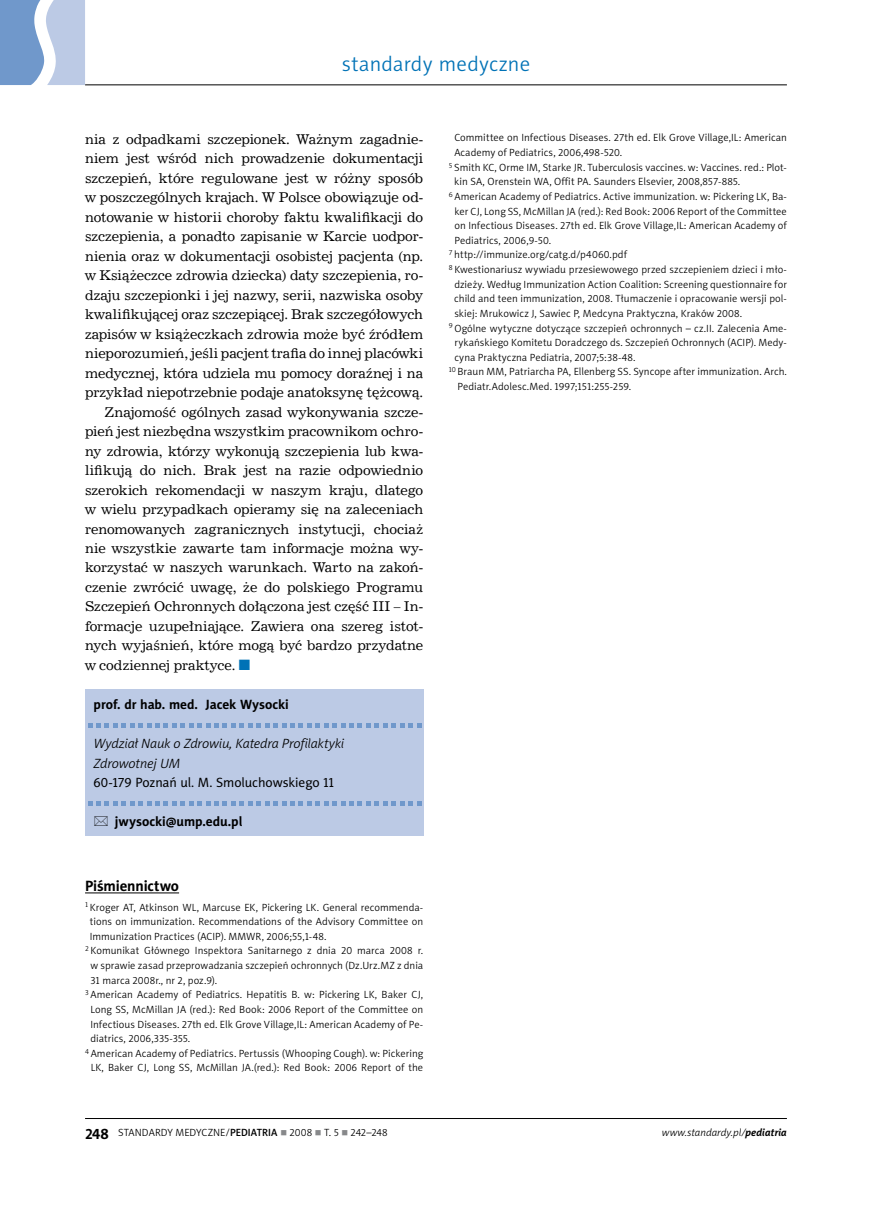
<style>
.page{position:relative;width:872px;height:1212px;background:#fff}
.page>*{position:absolute;margin:0;border:0;box-sizing:border-box;transform-origin:0 0}
.t1{font:21px "Naomi Sans EFN Light";letter-spacing:.005em;color:#0072b6}
.t2{font:700 15px "Naomi Sans EFN";letter-spacing:-.01em;color:#000}
.t3{font:13.5px "News 702 EU";color:#000}
.t4{font:italic 13.5px/19.5px "Naomi Sans EFN Light";letter-spacing:-.005em;color:#000}
.t5{font:700 13.5px "Naomi Sans EFN";color:#000}
.t6{font:13.5px "Naomi Sans EFN";letter-spacing:-.01em;color:#000}
.t7{font:10.5px "Naomi Sans EFN Light";letter-spacing:.005em;color:#000}
.t8{font:italic 10.5px "Naomi Sans EFN Light";letter-spacing:.005em;color:#000}
.s1{color:#0072b6}
.s2{font-family:"Naomi Sans EFN";font-weight:700}
.s3{font-family:"Naomi Sans EFN Medium"}
.s4{color:#87888a}
</style>
<div class="page">
<hr style="left:85px;top:1118px;width:702px;height:1px;background:#000">
<hr style="left:85px;top:85px;width:702px;height:1px;background:#000">
<svg style="left:0;top:0;width:85px;height:85px;background:#a3bbdc"></svg>
<hr style="left:85px;top:892px;width:94px;height:1px;background:#000">
<div style="left:85px;top:690px;width:338px;height:146px;background:#bccae5"></div>
<svg style="left:88px;top:724px;width:333px;height:4px"></svg>
<svg style="left:88px;top:802px;width:333px;height:4px"></svg>
<h1 class="t1" style="left:342px;top:52px;width:190px">standardy medyczne</h1>
<p class="t3" style="left:85px;top:130px;width:340px">nia z odpadkami szczepionek. Ważnym zagadnie-</p>
<p class="t3" style="left:85px;top:150px;width:340px">niem jest wśród nich prowadzenie dokumentacji</p>
<p class="t3" style="left:85px;top:169px;width:339px">szczepień, które regulowane jest w różny sposób</p>
<p class="t3" style="left:85px;top:189px;width:340px">w poszczególnych krajach. W Polsce obowiązuje od-</p>
<p class="t3" style="left:85px;top:208px;width:340px">notowanie w historii choroby faktu kwalifikacji do</p>
<p class="t3" style="left:85px;top:228px;width:340px">szczepienia, a ponadto zapisanie w Karcie uodpor-</p>
<p class="t3" style="left:85px;top:247px;width:340px">nienia oraz w dokumentacji osobistej pacjenta (np.</p>
<p class="t3" style="left:85px;top:267px;width:340px">w Książeczce zdrowia dziecka) daty szczepienia, ro-</p>
<p class="t3" style="left:85px;top:286px;width:339px">dzaju szczepionki i jej nazwy, serii, nazwiska osoby</p>
<p class="t3" style="left:85px;top:306px;width:339px">kwalifikującej oraz szczepiącej. Brak szczegółowych</p>
<p class="t3" style="left:85px;top:325px;width:340px">zapisów w książeczkach zdrowia może być źródłem</p>
<p class="t3" style="left:85px;top:345px;width:339px">nieporozumień, jeśli pacjent trafia do innej placówki</p>
<p class="t3" style="left:85px;top:364px;width:339px">medycznej, która udziela mu pomocy doraźnej i na</p>
<p class="t3" style="left:85px;top:384px;width:339px">przykład niepotrzebnie podaje anatoksynę tężcową.</p>
<p class="t3" style="left:105px;top:403px;width:320px">Znajomość ogólnych zasad wykonywania szcze-</p>
<p class="t3" style="left:85px;top:423px;width:340px">pień jest niezbędna wszystkim pracownikom ochro-</p>
<p class="t3" style="left:85px;top:442px;width:340px">ny zdrowia, którzy wykonują szczepienia lub kwa-</p>
<p class="t3" style="left:85px;top:462px;width:339px">lifikują do nich. Brak jest na razie odpowiednio</p>
<p class="t3" style="left:85px;top:481px;width:340px">szerokich rekomendacji w naszym kraju, dlatego</p>
<p class="t3" style="left:85px;top:501px;width:340px">w wielu przypadkach opieramy się na zaleceniach</p>
<p class="t3" style="left:85px;top:520px;width:339px">renomowanych zagranicznych instytucji, chociaż</p>
<p class="t3" style="left:85px;top:540px;width:340px">nie wszystkie zawarte tam informacje można wy-</p>
<p class="t3" style="left:85px;top:559px;width:339px">korzystać w naszych warunkach. Warto na zakoń-</p>
<p class="t3" style="left:85px;top:579px;width:340px">czenie zwrócić uwagę, że do polskiego Programu</p>
<p class="t3" style="left:85px;top:598px;width:340px">Szczepień Ochronnych dołączona jest część III – In-</p>
<p class="t3" style="left:85px;top:618px;width:340px">formacje uzupełniające. Zawiera ona szereg istot-</p>
<p class="t3" style="left:85px;top:637px;width:339px">nych wyjaśnień, które mogą być bardzo przydatne</p>
<p class="t3" style="left:85px;top:657px;width:167px">w codziennej praktyce. <span class="s1">■</span></p>
<p class="t5" style="left:94px;top:697px;width:197px">prof. dr hab. med. Jacek Wysocki</p>
<p class="t4" style="left:94px;top:734px;width:252px">Wydział Nauk o Zdrowiu, Katedra Profilaktyki<br>Zdrowotnej UM</p>
<p class="t6" style="left:94px;top:775px;width:242px">60-179 Poznań ul. M. Smoluchowskiego 11</p>
<p class="t5" style="left:115px;top:814px;width:129px">jwysocki@ump.edu.pl</p>
<h2 class="t2" style="left:85px;top:877px;width:96px">Piśmiennictwo</h2>
<p class="t7" style="left:85px;top:901px;width:340px"><sup>1</sup> Kroger AT, Atkinson WL, Marcuse EK, Pickering LK. General recommenda-</p>
<p class="t7" style="left:90px;top:916px;width:335px">tions on immunization. Recommendations of the Advisory Committee on</p>
<p class="t7" style="left:90px;top:930px;width:238px">Immunization Practices (ACIP). MMWR, 2006;55,1-48.</p>
<p class="t7" style="left:85px;top:945px;width:340px"><sup>2</sup> Komunikat Głównego Inspektora Sanitarnego z dnia 20 marca 2008 r.</p>
<p class="t7" style="left:90px;top:959px;width:334px">w sprawie zasad przeprowadzania szczepień ochronnych (Dz.Urz.MZ z dnia</p>
<p class="t7" style="left:90px;top:974px;width:128px">31 marca 2008r., nr 2, poz.9).</p>
<p class="t7" style="left:85px;top:989px;width:340px"><sup>3</sup> American Academy of Pediatrics. Hepatitis B. w: Pickering LK, Baker CJ,</p>
<p class="t7" style="left:90px;top:1003px;width:334px">Long SS, McMillan JA (red.): Red Book: 2006 Report of the Committee on</p>
<p class="t7" style="left:90px;top:1018px;width:334px">Infectious Diseases. 27th ed. Elk Grove Village,IL: American Academy of Pe-</p>
<p class="t7" style="left:90px;top:1033px;width:101px">diatrics, 2006,335-355.</p>
<p class="t7" style="left:85px;top:1047px;width:340px"><sup>4</sup> American Academy of Pediatrics. Pertussis (Whooping Cough). w: Pickering</p>
<p class="t7" style="left:91px;top:1062px;width:334px">LK, Baker CJ, Long SS, McMillan JA.(red.): Red Book: 2006 Report of the</p>
<p class="t7" style="left:454px;top:132px;width:334px">Committee on Infectious Diseases. 27th ed. Elk Grove Village,IL: American</p>
<p class="t7" style="left:454px;top:147px;width:169px">Academy of Pediatrics, 2006,498-520.</p>
<p class="t7" style="left:449px;top:161px;width:340px"><sup>5</sup> Smith KC, Orme IM, Starke JR. Tuberculosis vaccines. w: Vaccines. red.: Plot-</p>
<p class="t7" style="left:454px;top:176px;width:288px">kin SA, Orenstein WA, Offit PA. Saunders Elsevier, 2008,857-885.</p>
<p class="t7" style="left:449px;top:190px;width:340px"><sup>6</sup> American Academy of Pediatrics. Active immunization. w: Pickering LK, Ba-</p>
<p class="t7" style="left:454px;top:205px;width:334px">ker CJ, Long SS, McMillan JA (red.): Red Book: 2006 Report of the Committee</p>
<p class="t7" style="left:454px;top:220px;width:334px">on Infectious Diseases. 27th ed. Elk Grove Village,IL: American Academy of</p>
<p class="t7" style="left:454px;top:234px;width:98px">Pediatrics, 2006,9-50.</p>
<p class="t7" style="left:449px;top:249px;width:180px"><sup>7</sup> http://immunize.org/catg.d/p4060.pdf</p>
<p class="t7" style="left:449px;top:264px;width:340px"><sup>8</sup> Kwestionariusz wywiadu przesiewowego przed szczepieniem dzieci i mło-</p>
<p class="t7" style="left:454px;top:278px;width:334px">dzieży. Według Immunization Action Coalition: Screening questionnaire for</p>
<p class="t7" style="left:454px;top:293px;width:334px">child and teen immunization, 2008. Tłumaczenie i opracowanie wersji pol-</p>
<p class="t7" style="left:454px;top:307px;width:289px">skiej: Mrukowicz J, Sawiec P, Medcyna Praktyczna, Kraków 2008.</p>
<p class="t7" style="left:449px;top:322px;width:340px"><sup>9</sup> Ogólne wytyczne dotyczące szczepień ochronnych – cz.II. Zalecenia Ame-</p>
<p class="t7" style="left:454px;top:337px;width:334px">rykańskiego Komitetu Doradczego ds. Szczepień Ochronnych (ACIP). Medy-</p>
<p class="t7" style="left:454px;top:351px;width:183px">cyna Praktyczna Pediatria, 2007;5:38-48.</p>
<p class="t7" style="left:449px;top:366px;width:340px"><sup>10</sup> Braun MM, Patriarcha PA, Ellenberg SS. Syncope after immunization. Arch.</p>
<p class="t7" style="left:457px;top:381px;width:175px">Pediatr.Adolesc.Med. 1997;151:255-259.</p>
<h2 class="t2" style="left:85px;top:1125px;width:25px">248</h2>
<p class="t8" style="left:661px;top:1127px;width:127px">www.standardy.pl/<span class="s2">pediatria</span></p>
<p class="t7" style="left:118px;top:1127px;width:271px">standardy medyczne/<span class="s3">PEDIATRIA</span> <span class="s4">■</span> 2008 <span class="s4">■</span> T. 5 <span class="s4">■</span> 242–248</p>
</div>
